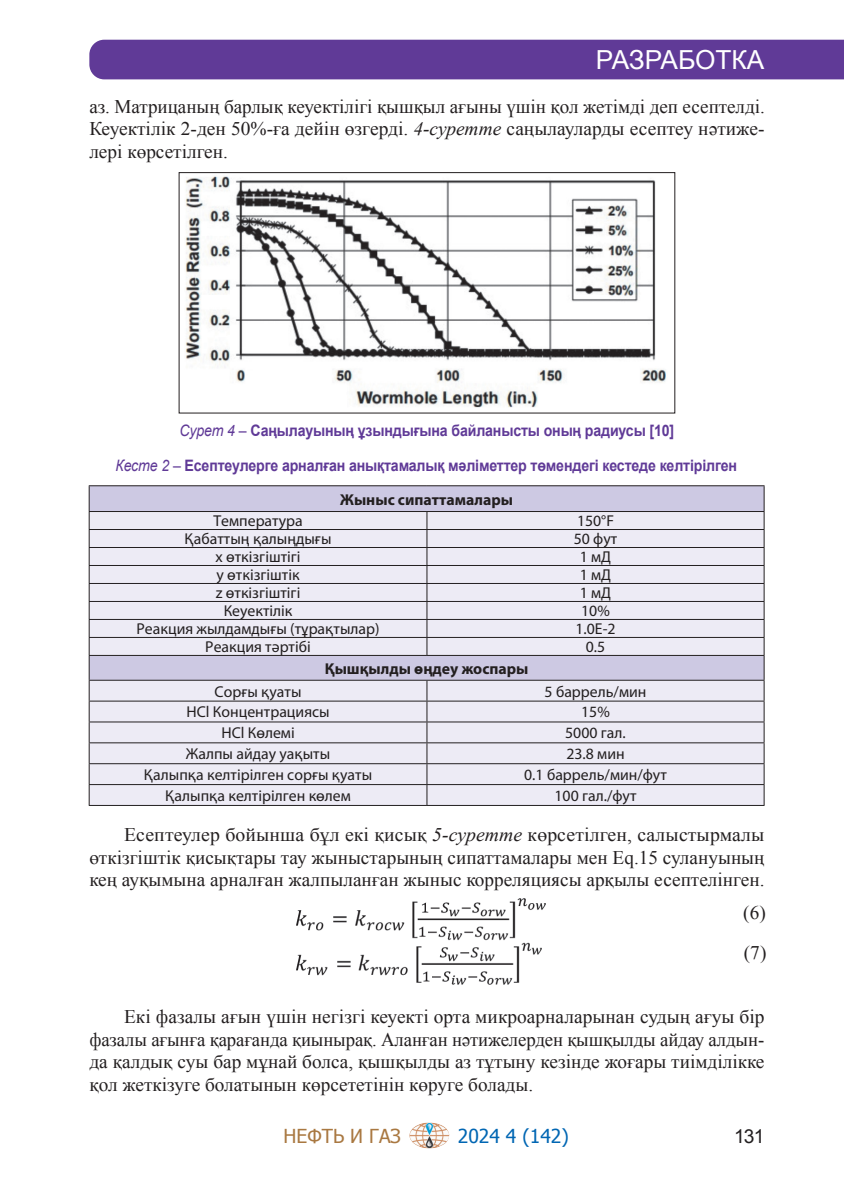
<style>
.page{position:relative;width:844px;height:1191px;background:#fff}
.page>*{position:absolute;margin:0;border:0;box-sizing:border-box;transform-origin:0 0}
.t1{font:26.25px "Arial";color:#fff}
.Основной_текст{font:19.25px/22.8px "Times New Roman";color:#231f20;text-align:justify}
.t2{font:19.25px "Tahoma";color:#0166b3}
.t3{font:19.25px "Tahoma";color:#a97841}
.t4{font:19.25px "Arial";color:#231f20}
.t5{font:15.75px "K Myriad Pro";color:#231f20}
.Рис__подпись{font:700 15.75px "Arial";letter-spacing:-.01em;color:#603a97;scale:.9 1}
.t6{font:700 15.75px "K Myriad Pro";color:#231f20}
.s1{font-style:italic}
.s2{font-weight:400;font-style:italic}
</style>
<div class="page">
<div style="left:89px;top:40px;width:754px;height:39px;background:#603a97"></div>
<img style="left:185px;top:176px;width:481px;height:232px">
<div style="left:179px;top:172px;width:496px;height:241px;border:1px solid #231f20"></div>
<div style="left:90px;top:486px;width:673px;height:25px;background:#cdc9e3"></div>
<svg style="left:90px;top:512px;width:673px;height:293px;background:#e8e6f1"></svg>
<hr style="left:89px;top:485px;width:338px;height:1px;background:#231f20">
<hr style="left:427px;top:485px;width:337px;height:1px;background:#231f20">
<hr style="left:89px;top:511px;width:338px;height:1px;background:#231f20">
<hr style="left:427px;top:511px;width:337px;height:1px;background:#231f20">
<hr style="left:89px;top:529px;width:338px;height:1px;background:#231f20">
<hr style="left:427px;top:529px;width:337px;height:1px;background:#231f20">
<hr style="left:89px;top:547px;width:338px;height:1px;background:#231f20">
<hr style="left:427px;top:547px;width:337px;height:1px;background:#231f20">
<hr style="left:89px;top:565px;width:338px;height:1px;background:#231f20">
<hr style="left:427px;top:565px;width:337px;height:1px;background:#231f20">
<hr style="left:89px;top:583px;width:338px;height:1px;background:#231f20">
<hr style="left:427px;top:583px;width:337px;height:1px;background:#231f20">
<hr style="left:89px;top:601px;width:338px;height:1px;background:#231f20">
<hr style="left:427px;top:601px;width:337px;height:1px;background:#231f20">
<hr style="left:89px;top:619px;width:338px;height:1px;background:#231f20">
<hr style="left:427px;top:619px;width:337px;height:1px;background:#231f20">
<hr style="left:89px;top:637px;width:338px;height:1px;background:#231f20">
<hr style="left:427px;top:637px;width:337px;height:1px;background:#231f20">
<hr style="left:89px;top:655px;width:338px;height:1px;background:#231f20">
<hr style="left:427px;top:655px;width:337px;height:1px;background:#231f20">
<hr style="left:89px;top:680px;width:338px;height:1px;background:#231f20">
<hr style="left:427px;top:680px;width:337px;height:1px;background:#231f20">
<hr style="left:89px;top:700px;width:338px;height:1px;background:#231f20">
<hr style="left:427px;top:700px;width:337px;height:1px;background:#231f20">
<hr style="left:89px;top:721px;width:338px;height:1px;background:#231f20">
<hr style="left:427px;top:721px;width:337px;height:1px;background:#231f20">
<hr style="left:89px;top:742px;width:338px;height:1px;background:#231f20">
<hr style="left:427px;top:742px;width:337px;height:1px;background:#231f20">
<hr style="left:89px;top:763px;width:338px;height:1px;background:#231f20">
<hr style="left:427px;top:763px;width:337px;height:1px;background:#231f20">
<hr style="left:89px;top:784px;width:338px;height:1px;background:#231f20">
<hr style="left:427px;top:784px;width:337px;height:1px;background:#231f20">
<hr style="left:89px;top:805px;width:338px;height:1px;background:#231f20">
<hr style="left:427px;top:805px;width:337px;height:1px;background:#231f20">
<svg style="left:89px;top:486px;width:1px;height:319px"></svg>
<svg style="left:426px;top:512px;width:1px;height:143px"></svg>
<svg style="left:426px;top:680px;width:1px;height:125px"></svg>
<svg style="left:763px;top:486px;width:1px;height:319px"></svg>
<img style="left:296px;top:898px;width:250px;height:87px">
<img style="left:409px;top:1122px;width:41px;height:26px">
<h1 class="t1" style="left:595px;top:43px;width:170px">РАЗРАБОТКА</h1>
<p class="Основной_текст" style="left:89px;top:94px;width:676px">аз. Матрицаның барлық кеуектілігі қышқыл ағыны үшін қол жетімді деп есептелді.<br>Кеуектілік 2-ден 50%-ға дейін өзгерді. <span class="s1">4-суретте</span> саңылауларды есептеу нәтиже&shy;лері көрсетілген.</p>
<p class="Рис__подпись" style="left:179px;top:419px;width:551px"><span class="s2">Сурет 4 –</span> Саңылауының ұзындығына байланысты оның радиусы [10]</p>
<p class="Рис__подпись" style="left:115px;top:455px;width:692px"><span class="s2">Кесте 2 –</span> Есептеулерге арналған анықтамалық мәліметтер төмендегі кестеде келтірілген</p>
<p class="t6" style="left:340px;top:490px;width:174px">Жыныс сипаттамалары</p>
<p class="t5" style="left:213px;top:512px;width:91px">Температура</p>
<p class="t5" style="left:577px;top:512px;width:38px">150°F</p>
<p class="t5" style="left:184px;top:530px;width:148px">Қабаттың қалыңдығы</p>
<p class="t5" style="left:573px;top:530px;width:45px">50 фут</p>
<p class="t5" style="left:215px;top:548px;width:87px">x өткізгіштігі</p>
<p class="t5" style="left:579px;top:548px;width:33px">1 мД</p>
<p class="t5" style="left:216px;top:566px;width:84px">y өткізгіштік</p>
<p class="t5" style="left:579px;top:566px;width:33px">1 мД</p>
<p class="t5" style="left:216px;top:584px;width:86px">z өткізгіштігі</p>
<p class="t5" style="left:579px;top:584px;width:33px">1 мД</p>
<p class="t5" style="left:224px;top:602px;width:70px">Кеуектілік</p>
<p class="t5" style="left:581px;top:602px;width:30px">10%</p>
<p class="t5" style="left:136px;top:620px;width:244px">Реакция жылдамдығы (тұрақтылар)</p>
<p class="t5" style="left:575px;top:620px;width:42px">1.0Е-2</p>
<p class="t5" style="left:205px;top:638px;width:107px">Реакция тәртібі</p>
<p class="t5" style="left:585px;top:638px;width:21px">0.5</p>
<p class="t6" style="left:324px;top:659px;width:205px">Қышқылды өңдеу жоспары</p>
<p class="t5" style="left:214px;top:682px;width:88px">Сорғы қуаты</p>
<p class="t5" style="left:544px;top:682px;width:103px">5 баррель/мин</p>
<p class="t5" style="left:186px;top:703px;width:145px">HCl Концентрациясы</p>
<p class="t5" style="left:581px;top:703px;width:30px">15%</p>
<p class="t5" style="left:221px;top:724px;width:75px">HCl Көлемі</p>
<p class="t5" style="left:565px;top:724px;width:62px">5000 гал.</p>
<p class="t5" style="left:186px;top:745px;width:146px">Жалпы айдау уақыты</p>
<p class="t5" style="left:566px;top:745px;width:60px">23.8 мин</p>
<p class="t5" style="left:144px;top:766px;width:230px">Қалыпқа келтірілген сорғы қуаты</p>
<p class="t5" style="left:524px;top:766px;width:144px">0.1 баррель/мин/фут</p>
<p class="t5" style="left:165px;top:787px;width:187px">Қалыпқа келтірілген көлем</p>
<p class="t5" style="left:554px;top:787px;width:83px">100 гал./фут</p>
<p class="Основной_текст" style="left:89px;top:822px;width:676px;text-indent:35px">Есептеулер бойынша бұл екі қисық <span class="s1">5-суретте</span> көрсетілген, салыстырмалы өткізгіштік қисықтары тау жыныстарының сипаттамалары мен Eq.15 сулануының кең ауқымына арналған жалпыланған жыныс корреляциясы арқылы есептелінген.</p>
<p class="Основной_текст" style="left:743px;top:901px;width:24px">(6)</p>
<p class="Основной_текст" style="left:743px;top:940px;width:24px">(7)</p>
<p class="Основной_текст" style="left:89px;top:1004px;width:676px;text-indent:35px">Екі фазалы ағын үшін негізгі кеуекті орта микроарналарынан судың ағуы бір фазалы ағынға қарағанда қиынырақ. Аланған нәтижелерден қышқылды айдау алдын&shy;да қалдық суы бар мұнай болса, қышқылды аз тұтыну кезінде жоғары тиімділікке қол жеткізуге болатынын көрсететінін көруге болады.</p>
<p class="t3" style="left:283px;top:1122px;width:119px">НЕФТЬ И ГАЗ</p>
<p class="t2" style="left:458px;top:1122px;width:112px">2024 4 (142)</p>
<p class="t4" style="left:734px;top:1123px;width:32px">131</p>
</div>
